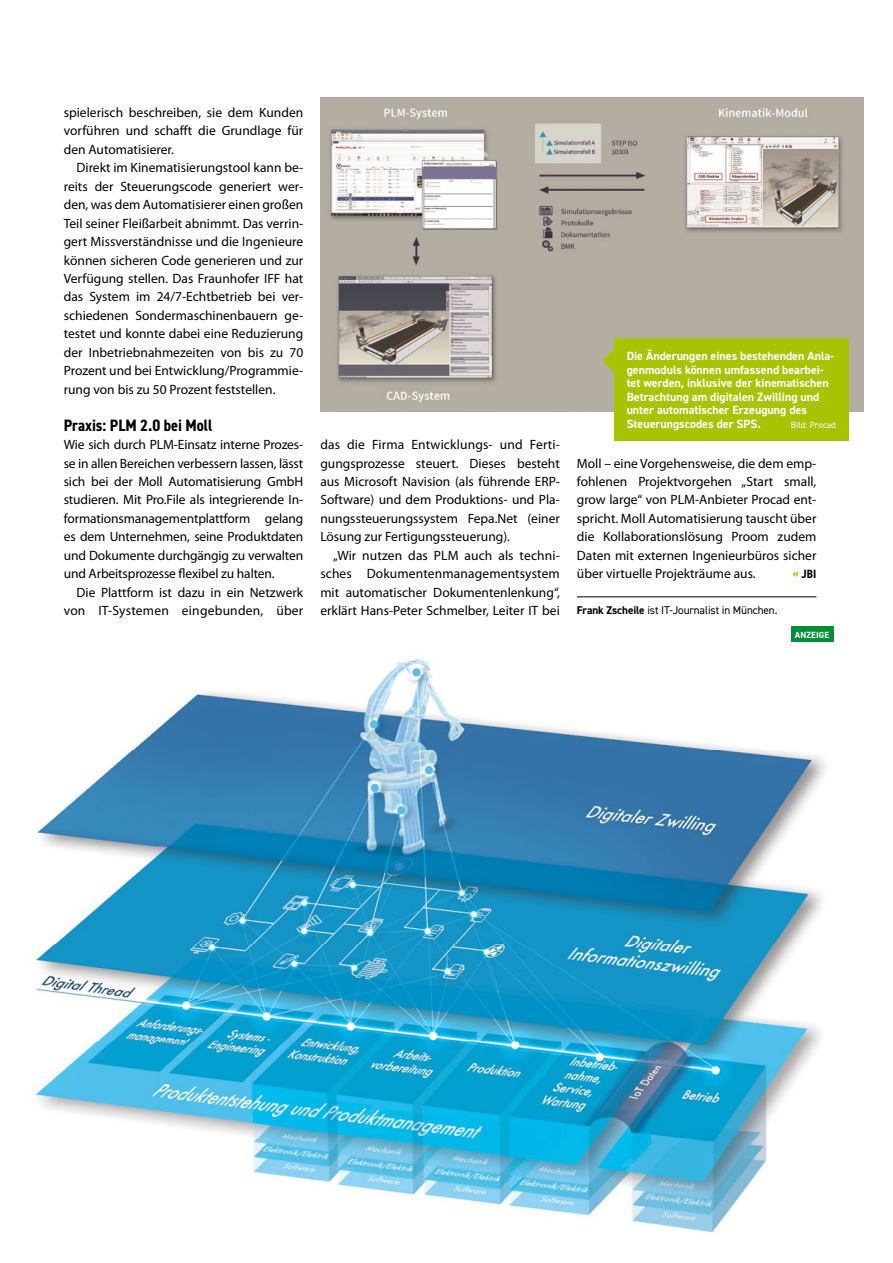
<style>
.page{position:relative;width:893px;height:1263px;background:#fff}
.page>*{position:absolute;margin:0;border:0;box-sizing:border-box;transform-origin:0 0}
.t1{font:700 condensed 16.5px "DIN2014";color:#000}
.t2{font:13.5px/18.5px "Myriad Pro";color:#000;text-align:justify}
.t3{font:700 12px/13.5px "DIN2014";color:#fff}
.t4{font:700 condensed 12px "DIN2014";color:#000}
.t5{font:11.25px "DIN2014";letter-spacing:-.01em;color:#000}
.t6{font:9px "DIN2014";color:#fff}
.t7{font:700 9px "DIN2014";letter-spacing:.01em;color:#fff}
.s1{font-size:13.5px;color:#a8c303}
.s2{font-weight:700}
</style>
<div class="page">
<hr style="left:577px;top:596px;width:239px;height:1px;background:#000">
<img style="left:320px;top:98px;width:543px;height:313px">
<div style="left:614px;top:338px;width:235px;height:103px;background:#a8c303"></div>
<svg style="left:602px;top:349px;width:12px;height:23px"></svg>
<div style="left:791px;top:626px;width:42px;height:16px;background:#008e36"></div>
<img style="left:35px;top:659px;width:790px;height:574px">
<p class="t2" style="left:64px;top:103px;width:241px">spielerisch beschreiben, sie dem Kunden vorführen und schafft die Grundlage für den Automatisierer.</p>
<p class="t2" style="left:64px;top:158px;width:241px;text-indent:13px">Direkt im Kinematisierungstool kann be&shy;reits der Steuerungscode generiert wer&shy;den, was dem Automatisierer einen großen Teil seiner Fleißarbeit abnimmt. Das verrin&shy;gert Missverständnisse und die Ingenieure können sicheren Code generieren und zur Verfügung stellen. Das Fraunhofer IFF hat das System im 24/7-Echtbetrieb bei ver&shy;schiedenen Sondermaschinenbauern ge&shy;testet und konnte dabei eine Reduzierung der Inbetriebnahmezeiten von bis zu 70<br>Prozent und bei Entwicklung/Programmie&shy;rung von bis zu 50 Prozent feststellen.</p>
<p class="t1" style="left:64px;top:414px;width:150px">Praxis: PLM 2.0 bei Moll</p>
<p class="t2" style="left:64px;top:435px;width:241px">Wie sich durch PLM-Einsatz interne Prozes&shy;se in allen Bereichen verbessern lassen, lässt sich bei der Moll Automatisierung GmbH studieren. Mit Pro.File als integrierende In&shy;formationsmanagementplattform gelang es dem Unternehmen, seine Produktdaten und Dokumente durchgängig zu verwalten und Arbeitsprozesse flexibel zu halten.</p>
<p class="t2" style="left:64px;top:583px;width:241px;text-align:right">Die Plattform ist dazu in ein Netzwerk von IT-Systemen eingebunden, über</p>
<p class="t2" style="left:320px;top:435px;width:241px">das die Firma Entwicklungs- und Ferti&shy;gungsprozesse steuert. Dieses besteht aus Microsoft Navision (als führende ERP-Software) und dem Produktions- und Pla&shy;nungssteuerungssystem Fepa.Net (einer Lösung zur Fertigungssteuerung).</p>
<p class="t2" style="left:320px;top:546px;width:241px;text-indent:13px">„Wir nutzen das PLM auch als techni&shy;sches Dokumentenmanagementsystem mit automatischer Dokumentenlenkung“, erklärt Hans-Peter Schmelber, Leiter IT bei</p>
<p class="t3" style="left:627px;top:349px;width:209px">Die Änderungen eines bestehenden Anla&shy;genmoduls können umfassend bearbei&shy;tet werden, inklusive der kinematischen Betrachtung am digitalen Zwilling und unter automatischer Erzeugung des Steuerungscodes der SPS.</p>
<p class="t6" style="left:791px;top:419px;width:47px">Bild: Procad</p>
<p class="t2" style="left:577px;top:453px;width:241px">Moll – eine Vorgehensweise, die dem emp&shy;fohlenen Projektvorgehen „Start small, grow large“ von PLM-Anbieter Procad ent&shy;spricht. Moll Automatisierung tauscht über die Kollaborationslösung Proom zudem Daten mit externen Ingenieurbüros sicher über virtuelle Projekträume aus.</p>
<p class="t4" style="left:792px;top:566px;width:26px"><span class="s1">«</span> JBI</p>
<p class="t5" style="left:577px;top:603px;width:202px"><span class="s2">Frank Zscheile</span> ist IT-Journalist in München.</p>
<p class="t7" style="left:795px;top:628px;width:36px">ANZEIGE</p>
</div>
